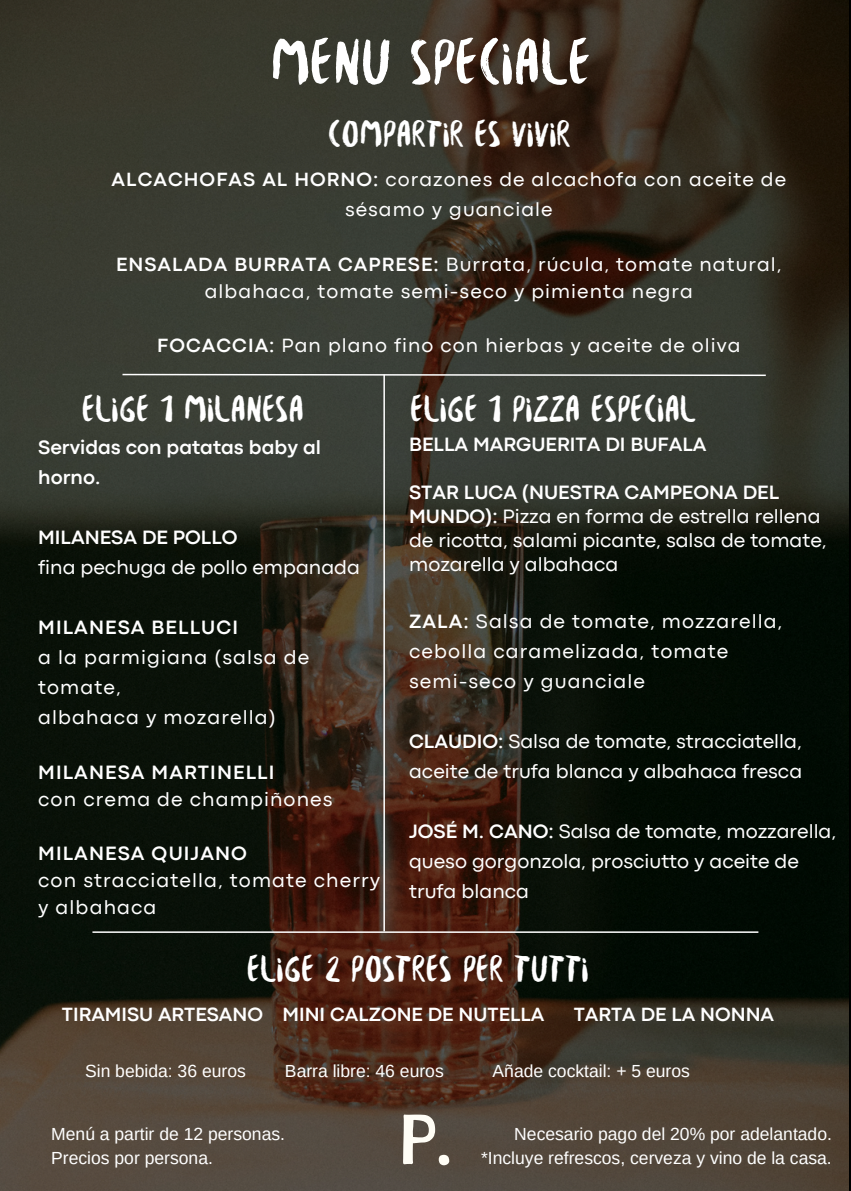
<style>
.page{position:relative;width:851px;height:1191px;background:#fff}
.page>*{position:absolute;margin:0;border:0;box-sizing:border-box;transform-origin:0 0}
.t1{font:70.8px "Barriecito";color:#fffdf5}
.t2{font:69px "Besomextended";color:#fff}
.t3{font:40px "Besomextended";color:#fff}
.t4{font:20.2px/24px "Codec Pro";color:#fff}
.t5{font:20.2px/30px "Codec Pro";letter-spacing:.055em;color:#fff}
.t6{font:700 20.2px/30px "Codec Pro";color:#fff}
.t7{font:700 20.2px "Codec Pro";letter-spacing:.055em;color:#fff}
.t8{font:20px/30px "Codec Pro";letter-spacing:.055em;color:#fff;text-align:center}
.t9{font:700 20px "Codec Pro";color:#fff}
.t10{font:17.6px "Arimo";color:#fff}
.s1{font-weight:700}
</style>
<div class="page">
<img style="left:0;top:0;width:848px;height:1191px">
<hr style="left:383px;top:375px;width:2px;height:556px;background:#fff">
<hr style="left:92px;top:931px;width:666px;height:2px;background:#fff">
<svg style="left:121px;top:373px;width:646px;height:4px;background:#838580"></svg>
<p class="t2" style="left:270px;top:33px;width:322px">MENU SPECIALE</p>
<h3 class="t3" style="left:328px;top:117px;width:244px">COMPARTIR ES VIVIR</h3>
<p class="t8" style="left:112px;top:166px;width:676px"><span class="s1">ALCACHOFAS AL HORNO:</span> corazones de alcachofa con aceite de sésamo y guanciale</p>
<p class="t8" style="left:116px;top:253px;width:667px;line-height:27px"><span class="s1">ENSALADA BURRATA CAPRESE:</span> Burrata, rúcula, tomate natural, albahaca, tomate semi-seco y pimienta negra</p>
<p class="t8" style="left:157px;top:332px;width:585px"><span class="s1">FOCACCIA:</span> Pan plano fino con hierbas y aceite de oliva</p>
<p class="t3" style="left:82px;top:392px;width:223px">ELIGE 1 MILANESA</p>
<p class="t6" style="left:38px;top:433px;width:284px">Servidas con patatas baby al horno.</p>
<p class="t6" style="left:38px;top:523px;width:201px">MILANESA DE POLLO</p>
<p class="t4" style="left:38px;top:556px;width:323px">fina pechuga de pollo empanada</p>
<p class="t7" style="left:38px;top:620px;width:201px">MILANESA BELLUCI</p>
<p class="t5" style="left:38px;top:643px;width:272px">a la parmigiana (salsa de tomate,<br>albahaca y mozarella)</p>
<p class="t7" style="left:38px;top:765px;width:238px">MILANESA MARTINELLI</p>
<p class="t5" style="left:38px;top:786px;width:296px">con crema de champiñones</p>
<p class="t7" style="left:38px;top:846px;width:210px">MILANESA QUIJANO</p>
<p class="t5" style="left:38px;top:868px;width:343px;line-height:27px">con stracciatella, tomate cherry y albahaca</p>
<h2 class="t3" style="left:410px;top:392px;width:287px">ELIGE 1 PIZZA ESPECIAL</h2>
<p class="t6" style="left:409px;top:431px;width:299px">BELLA MARGUERITA DI BUFALA</p>
<p class="t4" style="left:409px;top:482px;width:419px"><span class="s1">STAR LUCA (NUESTRA CAMPEONA DEL MUNDO):</span> Pizza en forma de estrella rellena de ricotta, salami picante, salsa de tomate, mozarella y albahaca</p>
<p class="t5" style="left:409px;top:608px;width:375px"><span class="s1">ZALA:</span> Salsa de tomate, mozzarella, cebolla caramelizada, tomate semi-seco y guanciale</p>
<p class="t4" style="left:409px;top:728px;width:394px;line-height:30px"><span class="s1">CLAUDIO:</span> Salsa de tomate, stracciatella, aceite de trufa blanca y albahaca fresca</p>
<p class="t4" style="left:409px;top:818px;width:428px;line-height:30px"><span class="s1">JOSÉ M. CANO:</span> Salsa de tomate, mozzarella, queso gorgonzola, prosciutto y aceite de trufa blanca</p>
<p class="t3" style="left:247px;top:952px;width:343px">ELIGE 2 POSTRES PER TUTTI</p>
<p class="t9" style="left:62px;top:1008px;width:484px">TIRAMISU ARTESANO MINI CALZONE DE NUTELLA</p>
<p class="t9" style="left:573px;top:1008px;width:202px">TARTA DE LA NONNA</p>
<p class="t10" style="left:85px;top:1061px;width:162px">Sin bebida: 36 euros</p>
<p class="t10" style="left:285px;top:1061px;width:160px">Barra libre: 46 euros</p>
<p class="t10" style="left:492px;top:1061px;width:199px">Añade cocktail: + 5 euros</p>
<h1 class="t1" style="left:398px;top:1096px;width:55px">P.</h1>
<h4 class="t10" style="left:51px;top:1124px;width:235px">Menú a partir de 12 personas.</h4>
<h4 class="t10" style="left:514px;top:1124px;width:319px">Necesario pago del 20% por adelantado.</h4>
<p class="t10" style="left:51px;top:1148px;width:163px">Precios por persona.</p>
<p class="t10" style="left:481px;top:1148px;width:352px">*Incluye refrescos, cerveza y vino de la casa.</p>
</div>
